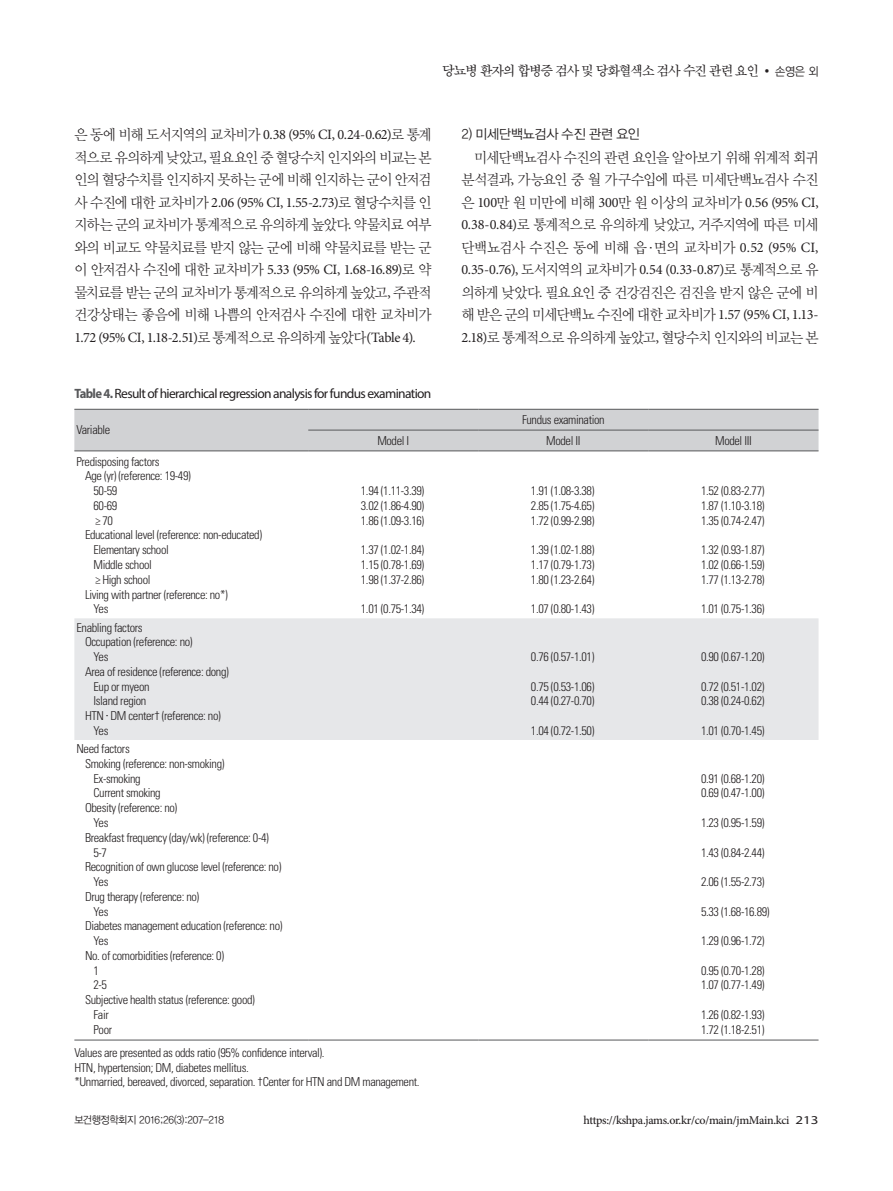
<style>
.page{position:relative;width:893px;height:1191px;background:#fff}
.page>*{position:absolute;margin:0;border:0;box-sizing:border-box;transform-origin:0 0}
.본문{font:14.7px/22.5px "YDIY Mj O320";letter-spacing:-.06em;color:#231f20;scale:.95 1}
.본문-2{font:14.25px "Minion Pro";letter-spacing:-.035em;color:#231f20}
.t1{font:14.25px "San Sw M";letter-spacing:-.05em;color:#231f20;scale:.95 1}
.표제목_그림설명{font:13.5px "Myriad Pro";letter-spacing:-.05em;color:#231f20}
.본문_소제목{font:13.35px "YDIYGO320";letter-spacing:-.01em;color:#231f20}
.표본문{font:300 condensed 12.3px "Univers LT Std";letter-spacing:-.03em;color:#231f20}
.t2{font:500 12px "Minion Pro";letter-spacing:-.025em;color:#231f20}
.t3{font:10.5px "YDIYGO320";letter-spacing:-.04em;color:#231f20;scale:.95 1}
.s1{font-family:"Dotum"}
.s2{font-family:"YDIYGO320";font-size:12px}
.s3{font-family:"YDIY Mj O320";font-size:14.7px}
.s4{font-family:"Minion Pro";font-size:14.25px}
.s5{font-family:"Arial"}
.s6{font-weight:700;font-stretch:semi-condensed;color:#57585a}
.s7{font-family:"Arial";font-weight:400;font-stretch:normal}
.s8{font-family:"Myriad Pro";font-weight:400}
</style>
<div class="page">
<div style="left:74px;top:410px;width:744px;height:40px;background:#d1d2d4"></div>
<div style="left:74px;top:618px;width:744px;height:122px;background:#e6e7e9"></div>
<hr style="left:74px;top:409px;width:234px;height:1px;background:#57585a">
<hr style="left:308px;top:409px;width:170px;height:1px;background:#57585a">
<hr style="left:478px;top:409px;width:170px;height:1px;background:#57585a">
<hr style="left:648px;top:409px;width:170px;height:1px;background:#57585a">
<hr style="left:308px;top:430px;width:170px;height:1px;background:#57585a">
<hr style="left:478px;top:430px;width:170px;height:1px;background:#57585a">
<hr style="left:648px;top:430px;width:170px;height:1px;background:#57585a">
<hr style="left:74px;top:450px;width:234px;height:1px;background:#57585a">
<hr style="left:308px;top:450px;width:170px;height:1px;background:#57585a">
<hr style="left:478px;top:450px;width:170px;height:1px;background:#57585a">
<hr style="left:648px;top:450px;width:170px;height:1px;background:#57585a">
<hr style="left:74px;top:1039px;width:234px;height:1px;background:#57585a">
<hr style="left:308px;top:1039px;width:170px;height:1px;background:#57585a">
<hr style="left:478px;top:1039px;width:170px;height:1px;background:#57585a">
<hr style="left:648px;top:1039px;width:170px;height:1px;background:#57585a">
<p class="t1" style="left:443px;top:64px;width:397px">당뇨병 환자의 합병증 검사 및 당화혈색소 검사 수진 관련 요인 <span class="s1">•</span> <span class="s2">손영은 외</span></p>
<p class="본문-2" style="left:74px;top:125px;width:359px"><span class="s3">은 동에 비해 도서지역의 교차비가</span> 0.38 (95% CI, 0.24-0.62)<span class="s3">로 통계</span></p>
<p class="본문" style="left:74px;top:146px;width:377px">적으로 유의하게 낮았고<span class="s4">,</span> 필요요인 중 혈당수치 인지와의 비교는 본 인의 혈당수치를 인지하지 못하는 군에 비해 인지하는 군이 안저검</p>
<p class="본문-2" style="left:74px;top:193px;width:359px"><span class="s3">사 수진에 대한 교차비가</span> 2.06 (95% CI, 1.55-2.73)<span class="s3">로 혈당수치를 인</span></p>
<p class="본문" style="left:74px;top:214px;width:377px">지하는 군의 교차비가 통계적으로 유의하게 높았다<span class="s4">.</span> 약물치료 여부 와의 비교도 약물치료를 받지 않는 군에 비해 약물치료를 받는 군</p>
<p class="본문-2" style="left:74px;top:260px;width:359px"><span class="s3">이 안저검사 수진에 대한 교차비가</span> 5.33 (95% CI, 1.68-16.89)<span class="s3">로 약</span></p>
<p class="본문" style="left:74px;top:281px;width:377px">물치료를 받는 군의 교차비가 통계적으로 유의하게 높았고<span class="s4">,</span> 주관적 건강상태는 좋음에 비해 나쁨의 안저검사 수진에 대한 교차비가</p>
<p class="본문-2" style="left:74px;top:328px;width:343px">1.72 (95% CI, 1.18-2.51)<span class="s3">로 통계적으로 유의하게 높았다</span>(Table 4).</p>
<p class="본문_소제목" style="left:461px;top:127px;width:180px">2) 미세단백뇨검사 수진 관련 요인</p>
<p class="본문" style="left:461px;top:146px;width:377px;text-align:justify;text-indent:13px">미세단백뇨검사 수진의 관련 요인을 알아보기 위해 위계적 회귀 분석결과<span class="s4">,</span> 가능요인 중 월 가구수입에 따른 미세단백뇨검사 수진 은 <span class="s4">100</span>만 원 미만에 비해 <span class="s4">300</span>만 원 이상의 교차비가 <span class="s4">0.56 (95% CI, 0.38-0.84)</span>로 통계적으로 유의하게 낮았고<span class="s4">,</span> 거주지역에 따른 미세 단백뇨검사 수진은 동에 비해 읍<span class="s5">·</span>면의 교차비가 <span class="s4">0.52 (95% CI,</span></p>
<p class="본문-2" style="left:461px;top:260px;width:359px">0.35-0.76), <span class="s3">도서지역의 교차비가</span> 0.54 (0.33-0.87)<span class="s3">로 통계적으로 유</span></p>
<p class="본문" style="left:461px;top:281px;width:377px;text-align:justify">의하게 낮았다<span class="s4">.</span> 필요요인 중 건강검진은 검진을 받지 않은 군에 비 해 받은 군의 미세단백뇨 수진에 대한 교차비가 <span class="s4">1.57 (95% CI, 1.13- 2.18)</span>로 통계적으로 유의하게 높았고<span class="s4">,</span> 혈당수치 인지와의 비교는 본</p>
<p class="표제목_그림설명" style="left:74px;top:385px;width:359px"><span class="s6">Table 4.</span> Result of hierarchical regression analysis for fundus examination</p>
<p class="표본문" style="left:76px;top:422px;width:35px">Variable</p>
<p class="표본문" style="left:522px;top:412px;width:84px">Fundus examination</p>
<p class="표본문" style="left:377px;top:433px;width:33px">Model I</p>
<p class="표본문" style="left:546px;top:433px;width:36px">Model II</p>
<p class="표본문" style="left:715px;top:433px;width:38px">Model III</p>
<p class="표본문" style="left:76px;top:454px;width:85px">Predisposing factors</p>
<p class="표본문" style="left:85px;top:468px;width:107px">Age (yr) (reference: 19-49)</p>
<p class="표본문" style="left:94px;top:483px;width:25px">50-59</p>
<p class="표본문" style="left:94px;top:498px;width:25px">60-69</p>
<p class="표본문" style="left:95px;top:513px;width:19px">≥70</p>
<p class="표본문" style="left:85px;top:528px;width:179px">Educational level (reference: non-educated)</p>
<p class="표본문" style="left:94px;top:542px;width:77px">Elementary school</p>
<p class="표본문" style="left:94px;top:557px;width:60px">Middle school</p>
<p class="표본문" style="left:95px;top:572px;width:57px">≥ High school</p>
<p class="표본문" style="left:85px;top:587px;width:144px">Living with partner (reference: no*)</p>
<p class="표본문" style="left:94px;top:601px;width:16px">Yes</p>
<p class="표본문" style="left:77px;top:620px;width:68px">Enabling factors</p>
<p class="표본문" style="left:85px;top:634px;width:109px">Occupation (reference: no)</p>
<p class="표본문" style="left:94px;top:649px;width:16px">Yes</p>
<p class="표본문" style="left:85px;top:664px;width:145px">Area of residence (reference: dong)</p>
<p class="표본문" style="left:94px;top:679px;width:58px">Eup or myeon</p>
<p class="표본문" style="left:94px;top:693px;width:54px">Island region</p>
<p class="표본문" style="left:85px;top:708px;width:137px">HTN<span class="s7">·</span>DM center† (reference: no)</p>
<p class="표본문" style="left:94px;top:723px;width:16px">Yes</p>
<p class="표본문" style="left:77px;top:741px;width:55px">Need factors</p>
<p class="표본문" style="left:85px;top:756px;width:141px">Smoking (reference: non-smoking)</p>
<p class="표본문" style="left:94px;top:771px;width:49px">Ex-smoking</p>
<p class="표본문" style="left:94px;top:785px;width:69px">Current smoking</p>
<p class="표본문" style="left:85px;top:800px;width:94px">Obesity (reference: no)</p>
<p class="표본문" style="left:94px;top:815px;width:16px">Yes</p>
<p class="표본문" style="left:85px;top:830px;width:185px">Breakfast frequency (day/wk) (reference: 0-4)</p>
<p class="표본문" style="left:94px;top:844px;width:15px">5-7</p>
<p class="표본문" style="left:85px;top:859px;width:198px">Recognition of own glucose level (reference: no)</p>
<p class="표본문" style="left:94px;top:874px;width:16px">Yes</p>
<p class="표본문" style="left:85px;top:889px;width:116px">Drug therapy (reference: no)</p>
<p class="표본문" style="left:94px;top:904px;width:16px">Yes</p>
<p class="표본문" style="left:85px;top:918px;width:199px">Diabetes management education (reference: no)</p>
<p class="표본문" style="left:94px;top:933px;width:16px">Yes</p>
<p class="표본문" style="left:85px;top:948px;width:141px">No. of comorbidities (reference: 0)</p>
<p class="표본문" style="left:94px;top:963px;width:7px">1</p>
<p class="표본문" style="left:94px;top:977px;width:15px">2-5</p>
<p class="표본문" style="left:85px;top:992px;width:171px">Subjective health status (reference: good)</p>
<p class="표본문" style="left:94px;top:1007px;width:17px">Fair</p>
<p class="표본문" style="left:94px;top:1022px;width:20px">Poor</p>
<p class="표본문" style="left:361px;top:483px;width:65px">1.94 (1.11-3.39)</p>
<p class="표본문" style="left:361px;top:498px;width:65px">3.02 (1.86-4.90)</p>
<p class="표본문" style="left:361px;top:513px;width:65px">1.86 (1.09-3.16)</p>
<p class="표본문" style="left:361px;top:542px;width:65px">1.37 (1.02-1.84)</p>
<p class="표본문" style="left:361px;top:557px;width:65px">1.15 (0.78-1.69)</p>
<p class="표본문" style="left:361px;top:572px;width:65px">1.98 (1.37-2.86)</p>
<p class="표본문" style="left:361px;top:601px;width:65px">1.01 (0.75-1.34)</p>
<p class="표본문" style="left:74px;top:1045px;width:252px">Values are presented as odds ratio (95% confidence interval).</p>
<p class="표본문" style="left:74px;top:1060px;width:176px">HTN, hypertension; DM, diabetes mellitus.</p>
<p class="표본문" style="left:74px;top:1074px;width:347px">*Unmarried, bereaved, divorced, separation. †Center for HTN and DM management.</p>
<p class="표본문" style="left:531px;top:483px;width:65px">1.91 (1.08-3.38)</p>
<p class="표본문" style="left:531px;top:498px;width:65px">2.85 (1.75-4.65)</p>
<p class="표본문" style="left:531px;top:513px;width:65px">1.72 (0.99-2.98)</p>
<p class="표본문" style="left:531px;top:542px;width:65px">1.39 (1.02-1.88)</p>
<p class="표본문" style="left:531px;top:557px;width:65px">1.17 (0.79-1.73)</p>
<p class="표본문" style="left:531px;top:572px;width:65px">1.80 (1.23-2.64)</p>
<p class="표본문" style="left:531px;top:601px;width:65px">1.07 (0.80-1.43)</p>
<p class="표본문" style="left:531px;top:649px;width:65px">0.76 (0.57-1.01)</p>
<p class="표본문" style="left:531px;top:679px;width:65px">0.75 (0.53-1.06)</p>
<p class="표본문" style="left:531px;top:693px;width:65px">0.44 (0.27-0.70)</p>
<p class="표본문" style="left:531px;top:723px;width:65px">1.04 (0.72-1.50)</p>
<p class="표본문" style="left:701px;top:483px;width:65px">1.52 (0.83-2.77)</p>
<p class="표본문" style="left:701px;top:498px;width:65px">1.87 (1.10-3.18)</p>
<p class="표본문" style="left:701px;top:513px;width:65px">1.35 (0.74-2.47)</p>
<p class="표본문" style="left:701px;top:542px;width:65px">1.32 (0.93-1.87)</p>
<p class="표본문" style="left:701px;top:557px;width:65px">1.02 (0.66-1.59)</p>
<p class="표본문" style="left:701px;top:572px;width:65px">1.77 (1.13-2.78)</p>
<p class="표본문" style="left:701px;top:601px;width:65px">1.01 (0.75-1.36)</p>
<p class="표본문" style="left:701px;top:649px;width:65px">0.90 (0.67-1.20)</p>
<p class="표본문" style="left:701px;top:679px;width:65px">0.72 (0.51-1.02)</p>
<p class="표본문" style="left:701px;top:693px;width:65px">0.38 (0.24-0.62)</p>
<p class="표본문" style="left:701px;top:723px;width:65px">1.01 (0.70-1.45)</p>
<p class="표본문" style="left:701px;top:771px;width:65px">0.91 (0.68-1.20)</p>
<p class="표본문" style="left:701px;top:785px;width:65px">0.69 (0.47-1.00)</p>
<p class="표본문" style="left:701px;top:815px;width:65px">1.23 (0.95-1.59)</p>
<p class="표본문" style="left:701px;top:844px;width:65px">1.43 (0.84-2.44)</p>
<p class="표본문" style="left:701px;top:874px;width:65px">2.06 (1.55-2.73)</p>
<p class="표본문" style="left:701px;top:904px;width:70px">5.33 (1.68-16.89)</p>
<p class="표본문" style="left:701px;top:933px;width:65px">1.29 (0.96-1.72)</p>
<p class="표본문" style="left:701px;top:963px;width:65px">0.95 (0.70-1.28)</p>
<p class="표본문" style="left:701px;top:977px;width:65px">1.07 (0.77-1.49)</p>
<p class="표본문" style="left:701px;top:1007px;width:65px">1.26 (0.82-1.93)</p>
<p class="표본문" style="left:701px;top:1022px;width:65px">1.72 (1.18-2.51)</p>
<p class="t3" style="left:74px;top:1113px;width:159px">보건행정학회지 2016;26(3):207-218</p>
<p class="t2" style="left:584px;top:1112px;width:236px">https://kshpa.jams.or.kr/co/main/jmMain.kci <span class="s8">213</span></p>
</div>
